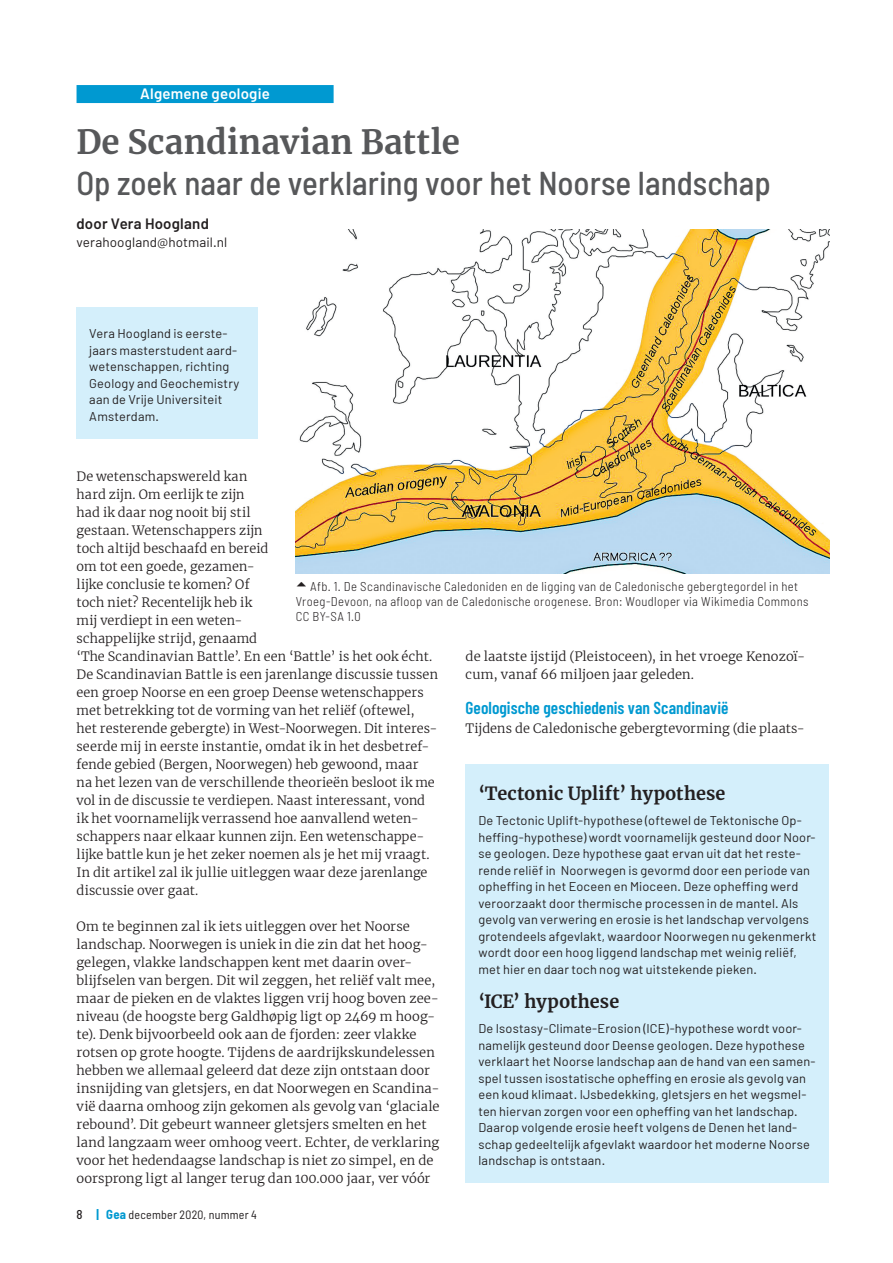
<style>
.page{position:relative;width:893px;height:1263px;background:#fff}
.page>*{position:absolute;margin:0;border:0;box-sizing:border-box;transform-origin:0 0}
.Chapeau_22{font:500 semi-condensed 33px "Barlow";color:#57585a}
.Artikelkop_22{font:700 33px "Merriweather";letter-spacing:.005em;color:#57585a}
.Kop_kadertekst{font:700 18px "Merriweather";letter-spacing:.005em;color:#231f20}
.Tussenkop_11_5{font:600 17.25px "Barlow Condensed";color:#0099d1}
.t1{font:600 15px "Barlow";letter-spacing:.01em;color:#fff}
.Auteur_10{font:600 15px "Barlow";letter-spacing:.015em;color:#231f20}
.Info_auteur_9{font:13.5px "Barlow";letter-spacing:.01em;color:#231f20}
.Platte_tekst_8_5{font:300 12.75px/18px "Merriweather";letter-spacing:.01em;color:#231f20}
.Kadertekst{font:12.75px/16.5px "Barlow";letter-spacing:.015em;color:#231f20}
.Bijschrift_8_5{font:300 semi-condensed 12.75px/15px "Barlow";letter-spacing:.025em;color:#231f20}
.t2{font:semi-condensed 12px "Barlow";letter-spacing:.02em;color:#231f20}
.s1{font-weight:500;font-size:12.75px}
.s2{font-weight:700;font-size:12.75px;color:#0099d1}
</style>
<div class="page">
<div style="left:466px;top:764px;width:363px;height:419px;background:#d4effb"></div>
<img style="left:296px;top:229px;width:533px;height:344px">
<div style="left:77px;top:85px;width:257px;height:18px;background:#0099d1"></div>
<div style="left:77px;top:307px;width:181px;height:132px;background:#d4effb"></div>
<p class="t1" style="left:140px;top:84px;width:131px">Algemene geologie</p>
<p class="Artikelkop_22" style="left:77px;top:119px;width:385px">De Scandinavian Battle</p>
<p class="Chapeau_22" style="left:77px;top:163px;width:696px">Op zoek naar de verklaring voor het Noorse landschap</p>
<p class="Auteur_10" style="left:77px;top:214px;width:134px">door Vera Hoogland</p>
<p class="Info_auteur_9" style="left:77px;top:234px;width:152px">verahoogland@hotmail.nl</p>
<p class="Kadertekst" style="left:89px;top:325px;width:152px">Vera Hoogland is eerste&shy;jaars masterstudent aard&shy;wetenschappen, richting<br>Geology and Geochemistry aan de Vrije Universiteit<br>Amsterdam.</p>
<p class="Platte_tekst_8_5" style="left:77px;top:467px;width:363px">De wetenschapswereld kan<br>hard zijn. Om eerlijk te zijn<br>had ik daar nog nooit bij stil<br>gestaan. Wetenschappers zijn<br>toch altijd beschaafd en bereid<br>om tot een goede, gezamen-<br>lijke conclusie te komen? Of<br>toch niet? Recentelijk heb ik<br>mij verdiept in een weten-<br>schappelijke strijd, genaamd<br>‘The Scandinavian Battle’. En een ‘Battle’ is het ook écht.<br>De Scandinavian Battle is een jarenlange discussie tussen een groep Noorse en een groep Deense wetenschappers met betrekking tot de vorming van het reliëf (oftewel, het resterende gebergte) in West-Noorwegen. Dit interes&shy;seerde mij in eerste instantie, omdat ik in het desbetref&shy;fende gebied (Bergen, Noorwegen) heb gewoond, maar<br>na het lezen van de verschillende theorieën besloot ik me vol in de discussie te verdiepen. Naast interessant, vond ik het voornamelijk verrassend hoe aanvallend weten&shy;schappers naar elkaar kunnen zijn. Een wetenschappe&shy;lijke battle kun je het zeker noemen als je het mij vraagt.<br>In dit artikel zal ik jullie uitleggen waar deze jarenlange discussie over gaat.</p>
<p class="Platte_tekst_8_5" style="left:77px;top:917px;width:365px">Om te beginnen zal ik iets uitleggen over het Noorse landschap. Noorwegen is uniek in die zin dat het hoog&shy;gelegen, vlakke landschappen kent met daarin over&shy;blijfselen van bergen. Dit wil zeggen, het reliëf valt mee, maar de pieken en de vlaktes liggen vrij hoog boven zee&shy;niveau (de hoogste berg Galdhøpig ligt op 2469 m hoog&shy;te). Denk bijvoorbeeld ook aan de fjorden: zeer vlakke rotsen op grote hoogte. Tijdens de aardrijkskundelessen hebben we allemaal geleerd dat deze zijn ontstaan door insnijding van gletsjers, en dat Noorwegen en Scandina&shy;vië daarna omhoog zijn gekomen als gevolg van ‘glaciale rebound’. Dit gebeurt wanneer gletsjers smelten en het land langzaam weer omhoog veert. Echter, de verklaring voor het hedendaagse landschap is niet zo simpel, en de oorsprong ligt al langer terug dan 100.000 jaar, ver vóór</p>
<p class="Bijschrift_8_5" style="left:296px;top:579px;width:514px;text-indent:14px">Afb. 1. De Scandinavische Caledoniden en de ligging van de Caledonische gebergtegordel in het<br>Vroeg-Devoon, na afloop van de Caledonische orogenese. Bron: Woudloper via Wikimedia Commons<br>CC BY-SA 1.0</p>
<p class="Platte_tekst_8_5" style="left:466px;top:647px;width:341px">de laatste ijstijd (Pleistoceen), in het vroege Kenozoï&shy;cum, vanaf 66 miljoen jaar geleden.</p>
<p class="Tussenkop_11_5" style="left:466px;top:697px;width:264px">Geologische geschiedenis van Scandinavië</p>
<p class="Platte_tekst_8_5" style="left:466px;top:719px;width:341px">Tijdens de Caledonische gebergtevorming (die plaats-</p>
<p class="Kop_kadertekst" style="left:478px;top:781px;width:249px">‘Tectonic Uplift’ hypothese</p>
<p class="Kadertekst" style="left:478px;top:812px;width:340px">De Tectonic Uplift-hypothese (oftewel de Tektonische Op&shy;heffing-hypothese) wordt voornamelijk gesteund door Noor&shy;se geologen. Deze hypothese gaat ervan uit dat het reste&shy;rende reliëf in Noorwegen is gevormd door een periode van opheffing in het Eoceen en Mioceen. Deze opheffing werd veroorzaakt door thermische processen in de mantel. Als gevolg van verwering en erosie is het landschap vervolgens grotendeels afgevlakt, waardoor Noorwegen nu gekenmerkt wordt door een hoog liggend landschap met weinig reliëf, met hier en daar toch nog wat uitstekende pieken.</p>
<p class="Kop_kadertekst" style="left:478px;top:989px;width:142px">‘ICE’ hypothese</p>
<p class="Kadertekst" style="left:478px;top:1020px;width:339px">De Isostasy-Climate-Erosion (ICE)-hypothese wordt voor&shy;namelijk gesteund door Deense geologen. Deze hypothese verklaart het Noorse landschap aan de hand van een samen&shy;spel tussen isostatische opheffing en erosie als gevolg van een koud klimaat. IJsbedekking, gletsjers en het wegsmel&shy;ten hiervan zorgen voor een opheffing van het landschap.<br>Daarop volgende erosie heeft volgens de Denen het land&shy;schap gedeeltelijk afgevlakt waardoor het moderne Noorse landschap is ontstaan.</p>
<p class="t2" style="left:77px;top:1207px;width:182px"><span class="s1">8</span> <span class="s2">| Gea</span> december 2020, nummer 4</p>
</div>
